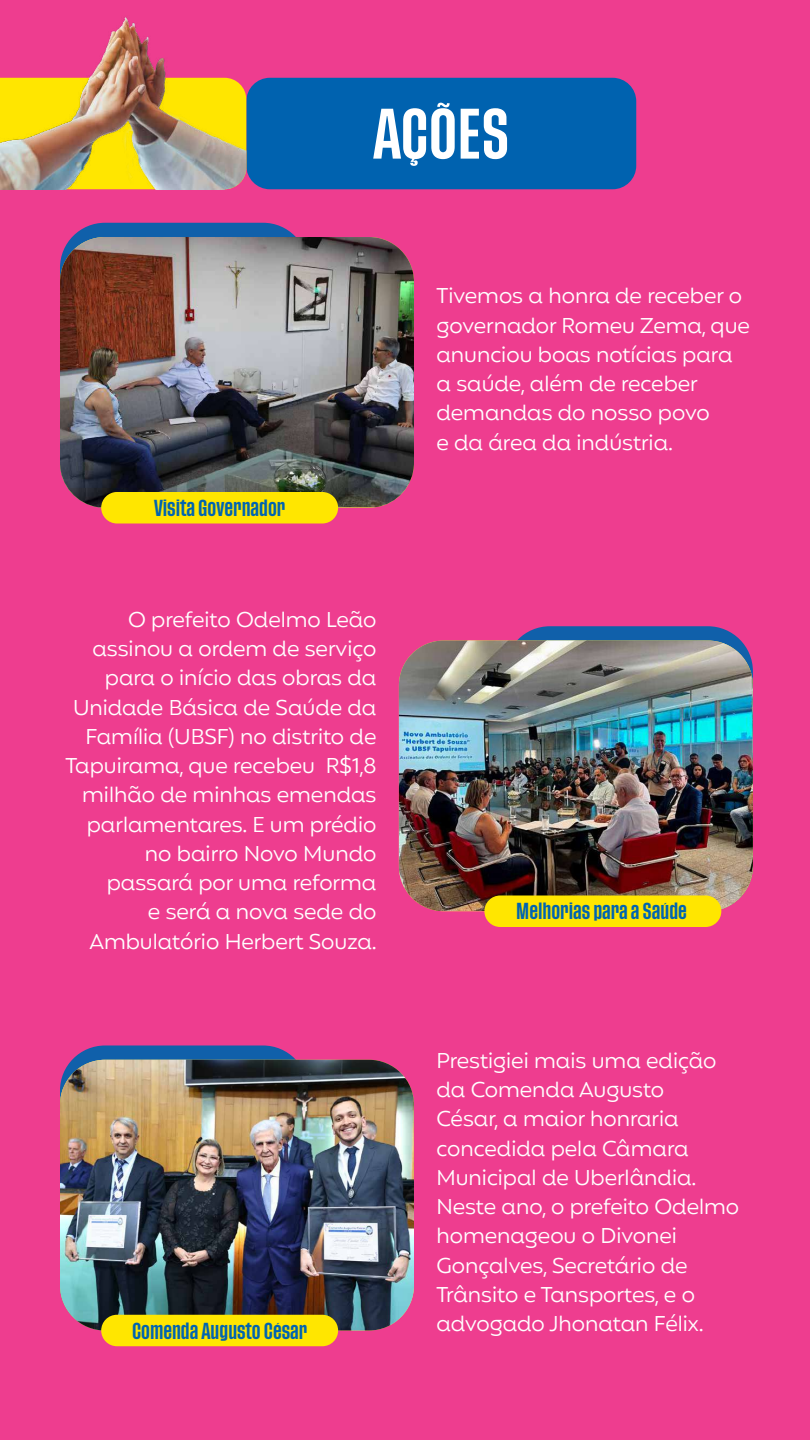
<style>
.page{position:relative;width:810px;height:1440px;background:#ee3d8f}
.page>*{position:absolute;margin:0;border:0;box-sizing:border-box;transform-origin:0 0}
.t1{font:500 52.8px "Tusker Grotesk 5500";color:#fff}
.t2{font:21.75px/29.2px "Mangueira";color:#fff}
.t3{font:500 17.25px "Tusker Grotesk 5500";color:#0064b0}
</style>
<div class="page">
<div style="left:246px;top:78px;width:390px;height:111px;background:#0062af;border-radius:24px"></div>
<img style="left:225px;top:78px;width:21px;height:111px">
<img style="left:0;top:17px;width:225px;height:172px">
<div style="left:60px;top:223px;width:248px;height:285px;background:#1060aa;border-radius:45px"></div>
<div style="left:60px;top:1046px;width:248px;height:284px;background:#1060aa;border-radius:45px"></div>
<img style="left:60px;top:237px;width:354px;height:270px">
<img style="left:60px;top:1060px;width:354px;height:270px">
<div style="left:101px;top:492px;width:237px;height:32px;background:#ffe600;border-radius:16px"></div>
<div style="left:101px;top:1315px;width:237px;height:31px;background:#ffe600;border-radius:16px"></div>
<div style="left:505px;top:626px;width:248px;height:285px;background:#1060aa;border-radius:45px"></div>
<img style="left:399px;top:640px;width:354px;height:271px">
<div style="left:484px;top:896px;width:237px;height:31px;background:#ffe600;border-radius:16px"></div>
<h1 class="t1" style="left:373px;top:102px;width:138px">AÇÕES</h1>
<p class="t3" style="left:154px;top:497px;width:133px">Visita Governador</p>
<p class="t2" style="left:66px;top:607px;width:313px;text-align:right">O prefeito Odelmo Leão assinou a ordem de serviço para o início das obras da<br>Unidade Básica de Saúde da<br>Família (UBSF) no distrito de<br>Tapuirama, que recebeu R$1,8 milhão de minhas emendas parlamentares. E um prédio no bairro Novo Mundo passará por uma reforma<br>e será a nova sede do<br>Ambulatório Herbert Souza.</p>
<p class="t3" style="left:132px;top:1320px;width:177px">Comenda Augusto César</p>
<p class="t2" style="left:437px;top:283px;width:315px">Tivemos a honra de receber o governador Romeu Zema, que anunciou boas notícias para a saúde, além de receber demandas do nosso povo<br>e da área da indústria.</p>
<p class="t3" style="left:516px;top:901px;width:172px">Melhorias para a Saúde</p>
<p class="t2" style="left:437px;top:1048px;width:304px">Prestigiei mais uma edição da Comenda Augusto<br>César, a maior honraria concedida pela Câmara<br>Municipal de Uberlândia.<br>Neste ano, o prefeito Odelmo homenageou o Divonei<br>Gonçalves, Secretário de<br>Trânsito e Tansportes, e o advogado Jhonatan Félix.</p>
</div>
